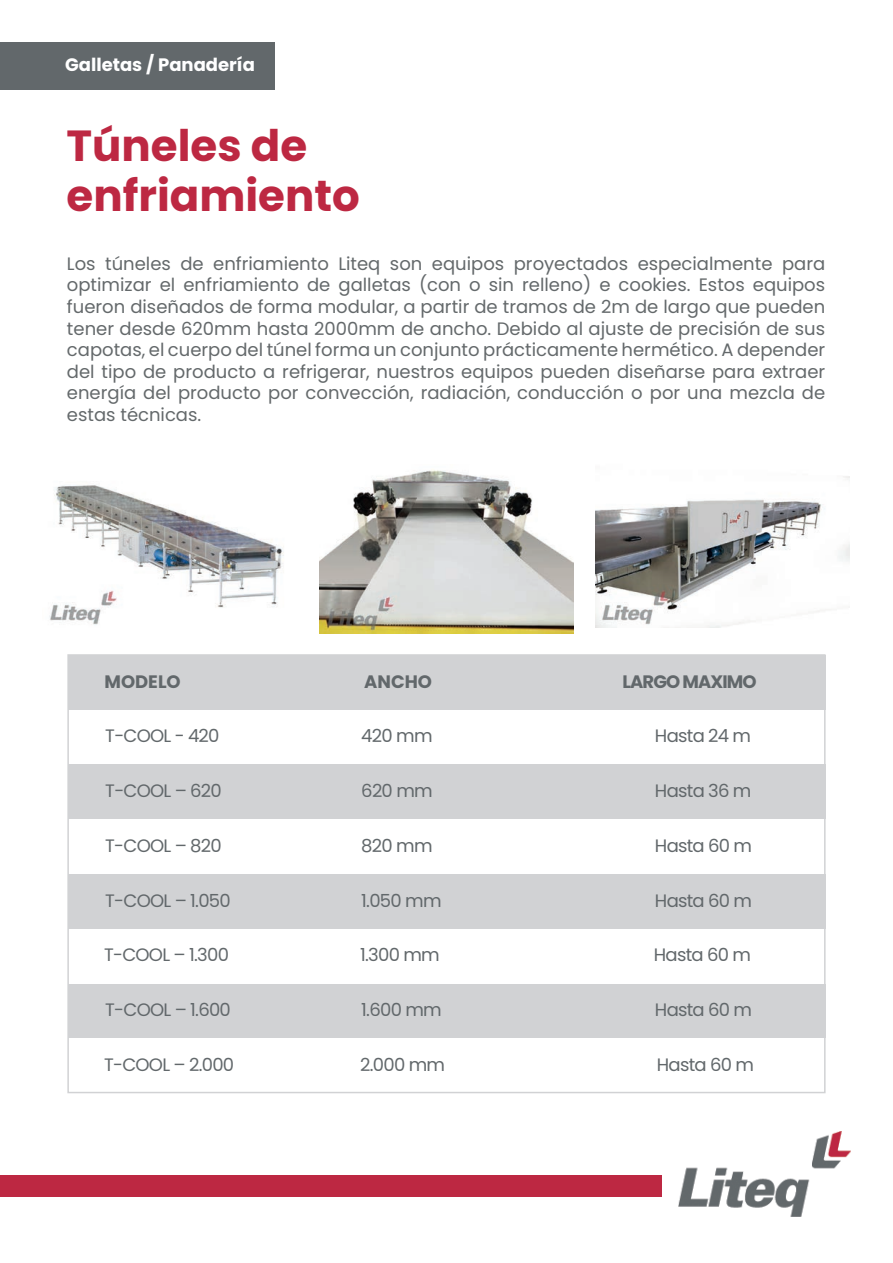
<style>
.page{position:relative;width:893px;height:1263px;background:#fff}
.page>*{position:absolute;margin:0;border:0;box-sizing:border-box;transform-origin:0 0}
.t1{font:700 43.5px/49.5px "Poppins";color:#bd2842}
.t2{font:18px/21.6px "Poppins";color:#64696b;text-align:justify}
.t3{font:18px "Poppins";letter-spacing:-.04em;color:#62686b}
.t4{font:700 18px "Poppins";color:#fff}
.t5{font:700 18px "Poppins";letter-spacing:-.025em;color:#62686b}
.t6{font:700 18px "Poppins";letter-spacing:-.05em;color:#62686b}
</style>
<div class="page">
<img style="left:678px;top:1131px;width:172px;height:85px">
<div style="left:0;top:1176px;width:661px;height:21px;background:#bd2842"></div>
<div style="left:0;top:43px;width:275px;height:47px;background:#62686b"></div>
<div style="left:68px;top:655px;width:758px;height:55px;background:#d1d2d4"></div>
<div style="left:68px;top:764px;width:758px;height:55px;background:#d1d2d4"></div>
<div style="left:68px;top:874px;width:758px;height:55px;background:#d1d2d4"></div>
<div style="left:68px;top:983px;width:758px;height:55px;background:#d1d2d4"></div>
<img style="left:49px;top:485px;width:235px;height:140px">
<img style="left:596px;top:476px;width:253px;height:152px">
<div style="left:67px;top:654px;width:759px;height:439px;border:2px solid #d1d2d4"></div>
<img style="left:319px;top:470px;width:254px;height:164px">
<p class="t4" style="left:65px;top:54px;width:191px">Galletas / Panadería</p>
<h1 class="t1" style="left:67px;top:121px;width:295px">Túneles de enfriamiento</h1>
<p class="t2" style="left:67px;top:253px;width:760px">Los túneles de enfriamiento Liteq son equipos proyectados especialmente para optimizar el enfriamiento de galletas (con o sin relleno) e cookies. Estos equipos fueron diseñados de forma modular, a partir de tramos de 2m de largo que pueden tener desde 620mm hasta 2000mm de ancho. Debido al ajuste de precisión de sus capotas, el cuerpo del túnel forma un conjunto prácticamente hermético. A depender del tipo de producto a refrigerar, nuestros equipos pueden diseñarse para extraer energía del producto por convección, radiación, conducción o por una mezcla de estas técnicas.</p>
<p class="t5" style="left:105px;top:671px;width:78px">MODELO</p>
<p class="t5" style="left:364px;top:671px;width:69px">ANCHO</p>
<p class="t6" style="left:623px;top:671px;width:136px">LARGO MAXIMO</p>
<p class="t3" style="left:105px;top:725px;width:116px">T-COOL - 420</p>
<p class="t3" style="left:361px;top:725px;width:73px">420 mm</p>
<p class="t3" style="left:655px;top:725px;width:98px">Hasta 24 m</p>
<p class="t3" style="left:105px;top:780px;width:118px">T-COOL – 620</p>
<p class="t3" style="left:361px;top:780px;width:73px">620 mm</p>
<p class="t3" style="left:655px;top:780px;width:98px">Hasta 36 m</p>
<p class="t3" style="left:105px;top:835px;width:118px">T-COOL – 820</p>
<p class="t3" style="left:361px;top:835px;width:73px">820 mm</p>
<p class="t3" style="left:655px;top:835px;width:99px">Hasta 60 m</p>
<p class="t3" style="left:105px;top:890px;width:127px">T-COOL – 1.050</p>
<p class="t3" style="left:361px;top:890px;width:82px">1.050 mm</p>
<p class="t3" style="left:655px;top:890px;width:99px">Hasta 60 m</p>
<p class="t3" style="left:104px;top:944px;width:126px">T-COOL – 1.300</p>
<p class="t3" style="left:360px;top:944px;width:81px">1.300 mm</p>
<p class="t3" style="left:654px;top:944px;width:99px">Hasta 60 m</p>
<p class="t3" style="left:105px;top:999px;width:127px">T-COOL – 1.600</p>
<p class="t3" style="left:361px;top:999px;width:82px">1.600 mm</p>
<p class="t3" style="left:655px;top:999px;width:99px">Hasta 60 m</p>
<p class="t3" style="left:104px;top:1054px;width:132px">T-COOL – 2.000</p>
<p class="t3" style="left:360px;top:1054px;width:86px">2.000 mm</p>
<p class="t3" style="left:657px;top:1054px;width:99px">Hasta 60 m</p>
</div>
